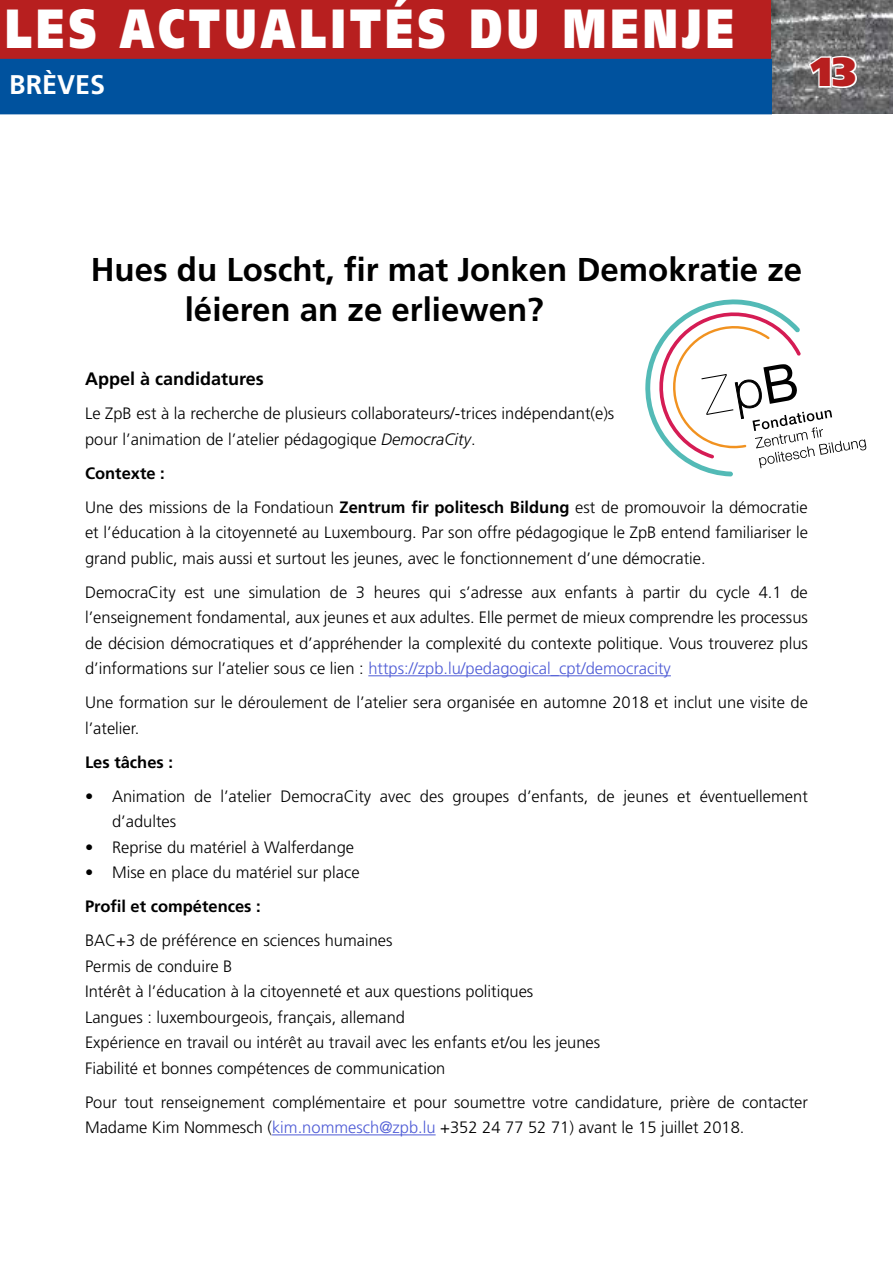
<style>
.page{position:relative;width:893px;height:1263px;background:#fff}
.page>*{position:absolute;margin:0;border:0;box-sizing:border-box;transform-origin:0 0}
.t1{font:900 55.05px "Frutiger";letter-spacing:.11em;color:#fff;scale:.74 1}
.t2{font:900 40.5px "Frutiger";color:#b71f1f}
.t3{font:700 33px/40.5px "Frutiger";color:#000}
.t4{font:700 27px "Frutiger";color:#fff}
.t5{font:700 18px "Frutiger";color:#000}
.t6{font:300 16.5px/25.5px "Frutiger";color:#000}
.t7{font:700 16.5px "Frutiger";color:#000}
.s1{font-style:italic}
.s2{font-weight:700}
.s3{color:#4f5cd6}
</style>
<div class="page">
<div style="left:0;top:0;width:771px;height:59px;background:#b71f1f"></div>
<img style="left:771px;top:0;width:122px;height:114px">
<svg style="left:807px;top:54px;width:51px;height:36px"></svg>
<div style="left:0;top:60px;width:771px;height:54px;background:#00529e"></div>
<div style="left:0;top:59px;width:772px;height:55px;border:2px solid #00529e"></div>
<hr style="left:368px;top:675px;width:303px;height:1px;background:#4f5cd6">
<hr style="left:272px;top:1134px;width:164px;height:1px;background:#4f5cd6">
<svg style="left:645px;top:299px;width:221px;height:177px"></svg>
<h1 class="t1" style="left:5px;top:-5px;width:986px">LES ACTUALITÉS DU MENJE</h1>
<h3 class="t4" style="left:9px;top:69px;width:98px">BRÈVES</h3>
<h2 class="t2" style="left:811px;top:47px;width:47px">13</h2>
<h3 class="t3" style="left:185px;top:249px;width:619px;text-indent:-94px">Hues du Loscht, fir mat Jonken Demokratie ze léieren an ze erliewen?</h3>
<p class="t5" style="left:85px;top:368px;width:180px">Appel à candidatures</p>
<p class="t6" style="left:85px;top:401px;width:531px">Le ZpB est à la recherche de plusieurs collaborateurs/-trices indépendant(e)s pour l’animation de l’atelier pédagogique <span class="s1">DemocraCity</span>.</p>
<p class="t6" style="left:85px;top:456px;width:724px;line-height:34px"><span class="s2">Contexte :<br></span>Une des missions de la Fondatioun <span class="s2">Zentrum fir politesch Bildung</span> est de promouvoir la démocratie</p>
<p class="t6" style="left:85px;top:520px;width:724px">et l’éducation à la citoyenneté au Luxembourg. Par son offre pédagogique le ZpB entend familiariser le grand public, mais aussi et surtout les jeunes, avec le fonctionnement d’une démocratie.</p>
<p class="t6" style="left:85px;top:579px;width:724px;text-align:justify">DemocraCity est une simulation de 3 heures qui s’adresse aux enfants à partir du cycle 4.1 de l’enseignement fondamental, aux jeunes et aux adultes. Elle permet de mieux comprendre les processus de décision démocratiques et d’appréhender la complexité du contexte politique. Vous trouverez plus d’informations sur l’atelier sous ce lien : <span class="s3">https://zpb.lu/pedagogical_cpt/democracity</span></p>
<p class="t6" style="left:85px;top:690px;width:724px">Une formation sur le déroulement de l’atelier sera organisée en automne 2018 et inclut une visite de l’atelier.</p>
<p class="t7" style="left:85px;top:752px;width:90px">Les tâches :</p>
<p class="t6" style="left:112px;top:783px;width:697px;text-indent:-27px">• Animation de l’atelier DemocraCity avec des groupes d’enfants, de jeunes et éventuellement d’adultes</p>
<p class="t6" style="left:85px;top:834px;width:271px">• Reprise du matériel à Walferdange</p>
<p class="t6" style="left:85px;top:860px;width:276px">• Mise en place du matériel sur place</p>
<p class="t7" style="left:85px;top:897px;width:177px">Profil et compétences :</p>
<p class="t6" style="left:85px;top:928px;width:517px">BAC+3 de préférence en sciences humaines<br>Permis de conduire B<br>Intérêt à l’éducation à la citoyenneté et aux questions politiques<br>Langues : luxembourgeois, français, allemand<br>Expérience en travail ou intérêt au travail avec les enfants et/ou les jeunes Fiabilité et bonnes compétences de communication</p>
<p class="t6" style="left:85px;top:1089px;width:724px">Pour tout renseignement complémentaire et pour soumettre votre candidature, prière de contacter<br>Madame Kim Nommesch (<span class="s3">kim.nommesch@zpb.lu</span> +352 24 77 52 71) avant le 15 juillet 2018.</p>
</div>
